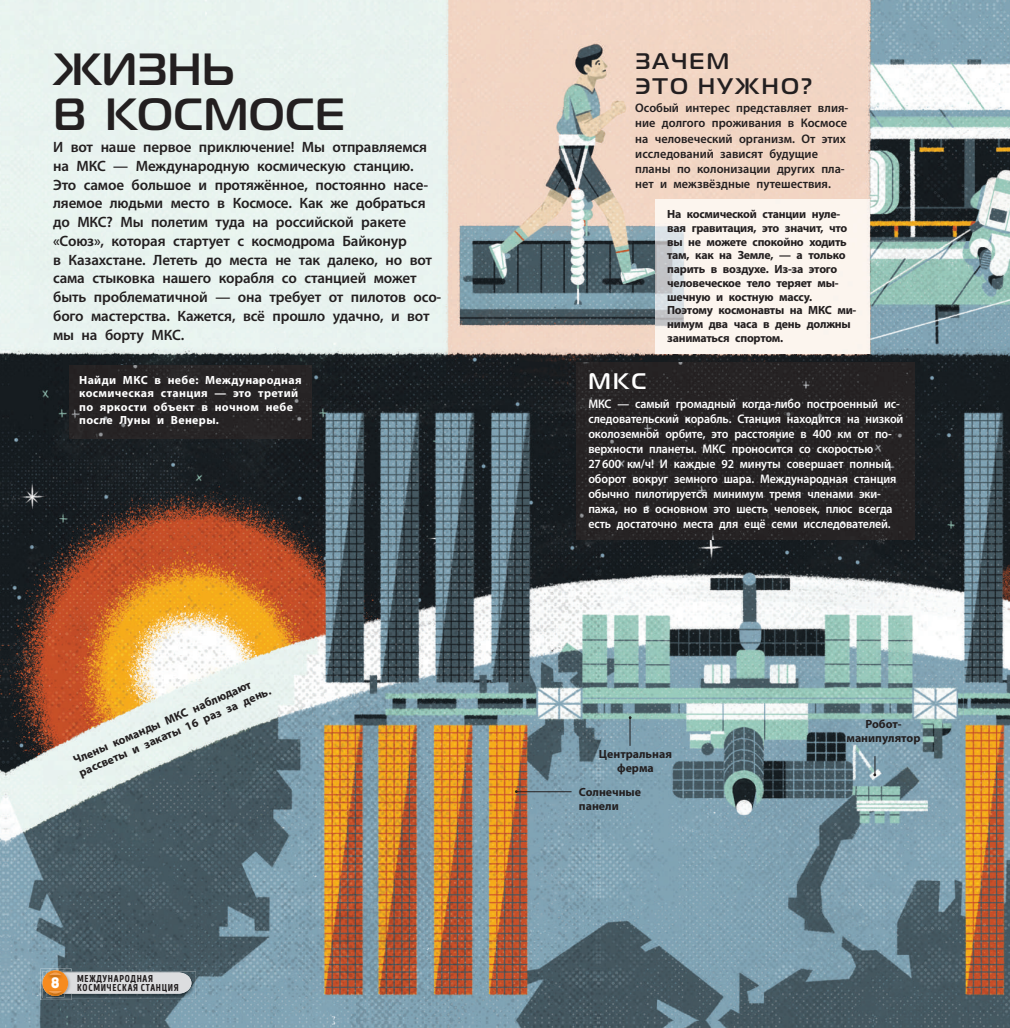
<style>
.page{position:relative;width:1010px;height:1028px;background:#fff}
.page>*{position:absolute;margin:0;border:0;box-sizing:border-box;transform-origin:0 0}
.t1{font:700 45px/45px "Magistral";letter-spacing:.01em;color:#231f20}
.t2{font:700 22.5px/25px "Magistral";letter-spacing:.11em;color:#231f20}
.t3{font:700 22.5px "Magistral";color:#fff}
.t4{font:600 15px/18.8px "Myriad Pro";letter-spacing:-.01em;color:#231f20}
.t5{font:600 12.5px/15px "Myriad Pro";letter-spacing:-.01em;color:#fff;scale:.95 1}
.t6{font:600 12.5px/15px "Myriad Pro";color:#231f20}
.t7{font:700 11.88px/13.8px "Myriad Pro";letter-spacing:-.02em;color:#231f20}
.t8{font:700 11.88px/13.1px "Myriad Pro";letter-spacing:.03em;color:#fff}
.t9{font:700 11.88px/13.8px "Myriad Pro";color:#231f20;text-align:center}
.t10{font:10px/8.8px "Intro Head H Base";letter-spacing:.07em;color:#231f20}
.s1{font-family:"Cubano";font-size:15px;color:#fff}
</style>
<div class="page">
<svg style="left:0;top:1020px;width:6px;height:8px"></svg>
<svg style="left:0;top:0;width:6px;height:7px"></svg>
<img style="left:0;top:7px;width:6px;height:1013px">
<img style="left:6px;top:0;width:1004px;height:1028px">
<img style="left:656px;top:200px;width:213px;height:153px">
<img style="left:72px;top:971px;width:124px;height:27px">
<img style="left:40px;top:968px;width:32px;height:31px">
<img style="left:46px;top:996px;width:18px;height:1px">
<img style="left:46px;top:993px;width:18px;height:3px">
<svg style="left:43px;top:970px;width:148px;height:23px;background:#d0c4b8"></svg>
<div style="left:70px;top:365px;width:242px;height:73px;background:#262324"></div>
<div style="left:577px;top:363px;width:337px;height:177px;background:#262324"></div>
<svg style="left:873px;top:756px;width:3px;height:20px"></svg>
<hr style="left:516px;top:791px;width:55px;height:1px;background:#231f20">
<svg style="left:629px;top:716px;width:2px;height:30px"></svg>
<h1 class="t1" style="left:53px;top:50px;width:293px">ЖИЗНЬ<br>В КОСМОСЕ</h1>
<p class="t4" style="left:53px;top:139px;width:390px">И вот наше первое приключение! Мы отправляемся на МКС — Международную космическую станцию.<br>Это самое большое и протяжённое, постоянно насе&shy;ляемое людьми место в Космосе. Как же добраться до МКС? Мы полетим туда на российской ракете «Союз», которая стартует с космодрома Байконур<br>в Казахстане. Лететь до места не так далеко, но вот сама стыковка нашего корабля со станцией может быть проблематичной — она требует от пилотов осо&shy;бого мастерства. Кажется, всё прошло удачно, и вот мы на борту МКС.</p>
<p class="t8" style="left:79px;top:375px;width:224px">Найди МКС в небе: Международная космическая станция — это третий по яркости объект в ночном небе после Луны и Венеры.</p>
<p class="t7" style="left:71px;top:754px;width:210px;rotate:-23deg">Члены команды МКС наблюдают рассветы и закаты 16 раз за день.</p>
<p class="t10" style="left:77px;top:975px;width:103px;text-indent:-26px"><span class="s1">8</span> МЕЖДУНАРОДНАЯ<br>КОСМИЧЕСКАЯ СТАНЦИЯ</p>
<h2 class="t2" style="left:635px;top:50px;width:178px">ЗАЧЕМ<br>ЭТО НУЖНО?</h2>
<p class="t6" style="left:635px;top:102px;width:215px">Особый интерес представляет влия&shy;ние долгого проживания в Космосе на человеческий организм. От этих исследований зависят будущие планы по колонизации других пла&shy;нет и межзвёздные путешествия.</p>
<p class="t7" style="left:667px;top:208px;width:191px">На космической станции нуле&shy;вая гравитация, это значит, что вы не можете спокойно ходить там, как на Земле, — а только парить в воздухе. Из-за этого человеческое тело теряет мы&shy;шечную и костную массу.<br>Поэтому космонавты на МКС ми&shy;нимум два часа в день должны заниматься спортом.</p>
<h2 class="t3" style="left:588px;top:373px;width:59px">МКС</h2>
<p class="t5" style="left:588px;top:397px;width:333px">МКС — самый громадный когда-либо построенный ис&shy;следовательский корабль. Станция находится на низкой околоземной орбите, это расстояние в 400 км от по&shy;верхности планеты. МКС проносится со скоростью<br>27 600 км/ч! И каждые 92 минуты совершает полный оборот вокруг земного шара. Международная станция обычно пилотируется минимум тремя членами эки&shy;пажа, но в основном это шесть человек, плюс всегда есть достаточно места для ещё семи исследователей.</p>
<p class="t9" style="left:599px;top:748px;width:75px">Центральная ферма</p>
<p class="t9" style="left:579px;top:786px;width:64px;text-align:left">Солнечные панели</p>
<p class="t9" style="left:846px;top:718px;width:75px">Робот&shy;манипулятор</p>
</div>
